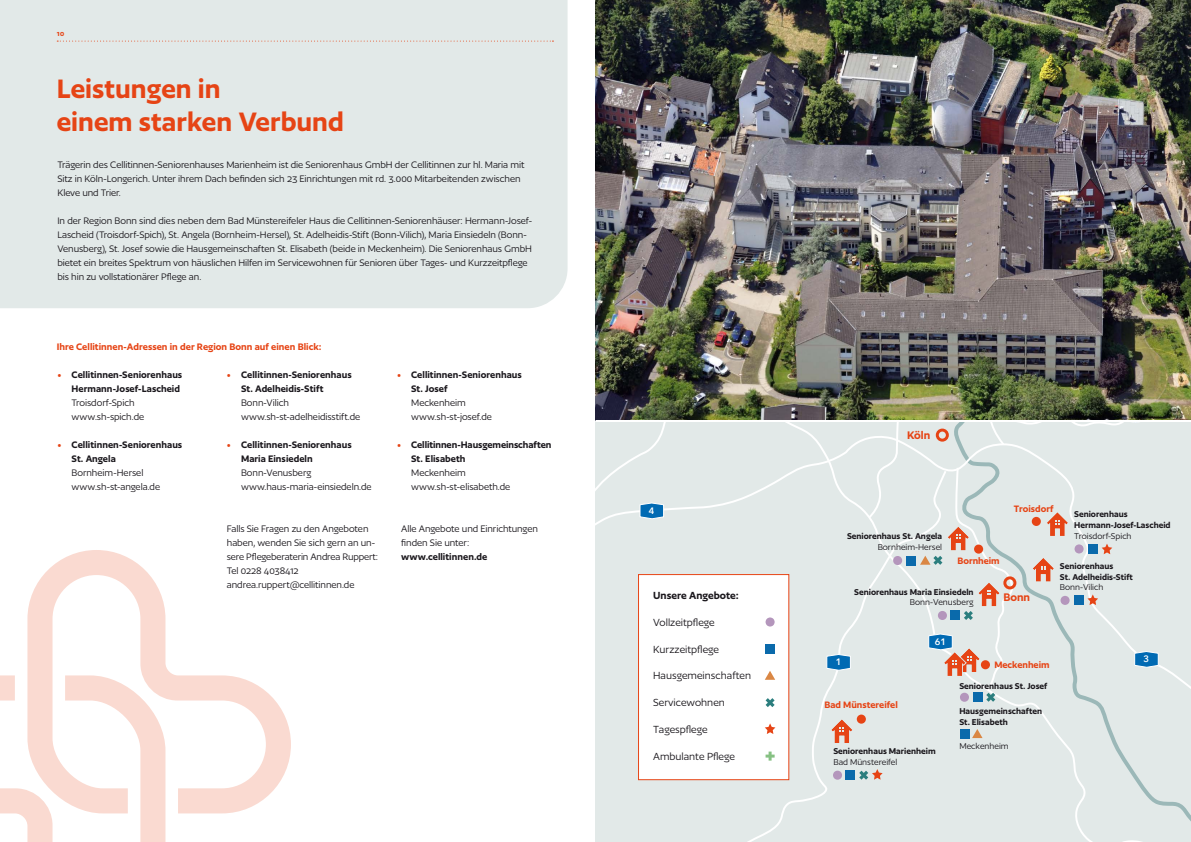
<style>
.page{position:relative;width:1191px;height:842px;background:#fff}
.page>*{position:absolute;margin:0;border:0;box-sizing:border-box;transform-origin:0 0}
.t1{font:600 31px/33px "Author";color:#e64415}
.t2{font:600 12.8px "Author";color:#e64415}
.t3{font:12px "Author";color:#1a171c}
.t4{font:600 12px "Author";color:#1a171c}
.t5{font:11px/14px "Author";letter-spacing:-.005em;color:#1a171c}
.t6{font:600 11px/14px "Author";color:#1a171c}
.t7{font:600 11px "Author";color:#e64415}
.t8{font:600 10.8px "Author";color:#e64415}
.t9{font:600 9.9px/10.8px "Author";color:#1a171c}
.t10{font:9.9px "Author";color:#1a171c}
.t11{font:600 9.3px "Avenir Next";color:#fff}
.t12{font:600 8px "Author";color:#e64415}
.s1{color:#e64415}
</style>
<div class="page">
<div style="left:0;top:0;width:567px;height:308px;background:#e2e9e8"></div>
<svg style="left:27px;top:550px;width:264px;height:263px"></svg>
<svg style="left:0;top:675px;width:165px;height:167px"></svg>
<div style="left:596px;top:410px;width:595px;height:432px;background:#e2e9e8"></div>
<svg style="left:960px;top:707px;width:231px;height:135px"></svg>
<svg style="left:701px;top:488px;width:182px;height:354px"></svg>
<svg style="left:856px;top:714px;width:10px;height:10px"></svg>
<svg style="left:595px;top:422px;width:144px;height:248px"></svg>
<div style="left:638px;top:574px;width:151px;height:206px;background:#fff"></div>
<div style="left:638px;top:574px;width:151px;height:206px;border:1px solid #e64415"></div>
<svg style="left:765px;top:751px;width:9px;height:10px"></svg>
<svg style="left:765px;top:723px;width:10px;height:11px"></svg>
<div style="left:960px;top:729px;width:9px;height:9px;background:#0a6aab"></div>
<svg style="left:972px;top:729px;width:10px;height:9px"></svg>
<svg style="left:763px;top:422px;width:428px;height:285px"></svg>
<div style="left:845px;top:771px;width:9px;height:9px;background:#0a6aab"></div>
<svg style="left:833px;top:771px;width:9px;height:9px"></svg>
<svg style="left:859px;top:769px;width:23px;height:11px"></svg>
<img style="left:595px;top:0;width:596px;height:420px">
<hr style="left:595px;top:420px;width:596px;height:2px;background:#fff">
<svg style="left:57px;top:41px;width:496px;height:1px"></svg>
<p class="t12" style="left:57px;top:29px;width:9px">10</p>
<h1 class="t1" style="left:57px;top:72px;width:288px">Leistungen in<br>einem starken Verbund</h1>
<p class="t5" style="left:57px;top:158px;width:469px">Trägerin des Cellitinnen-Seniorenhauses Marienheim ist die Seniorenhaus GmbH der Cellitinnen zur hl. Maria mit<br>Sitz in Köln-Longerich. Unter ihrem Dach befinden sich 23 Einrichtungen mit rd. 3.000 Mitarbeitenden zwischen<br>Kleve und Trier.</p>
<p class="t5" style="left:57px;top:214px;width:476px">In der Region Bonn sind dies neben dem Bad Münstereifeler Haus die Cellitinnen-Seniorenhäuser: Hermann-Josef-Lascheid (Troisdorf-Spich), St. Angela (Bornheim-Hersel), St. Adelheidis-Stift (Bonn-Vilich), Maria Einsiedeln (Bonn-Venusberg), St. Josef sowie die Hausgemeinschaften St. Elisabeth (beide in Meckenheim). Die Seniorenhaus GmbH bietet ein breites Spektrum von häuslichen Hilfen im Servicewohnen für Senioren über Tages- und Kurzzeitpflege bis hin zu vollstationärer Pflege an.</p>
<p class="t7" style="left:57px;top:341px;width:266px">Ihre Cellitinnen-Adressen in der Region Bonn auf einen Blick:</p>
<p class="t6" style="left:57px;top:368px;width:126px;text-align:right"><span class="s1">•</span> Cellitinnen-Seniorenhaus<br>Hermann-Josef-Lascheid</p>
<p class="t5" style="left:72px;top:396px;width:74px">Troisdorf-Spich www.sh-spich.de</p>
<p class="t6" style="left:72px;top:438px;width:112px;text-indent:-14px"><span class="s1">•</span> Cellitinnen-Seniorenhaus<br>St. Angela</p>
<p class="t5" style="left:72px;top:466px;width:90px">Bornheim-Hersel www.sh-st-angela.de</p>
<p class="t6" style="left:241px;top:368px;width:112px;text-indent:-14px"><span class="s1">•</span> Cellitinnen-Seniorenhaus<br>St. Adelheidis-Stift</p>
<p class="t5" style="left:241px;top:396px;width:121px">Bonn-Vilich www.sh-st-adelheidisstift.de</p>
<p class="t6" style="left:241px;top:438px;width:112px;text-indent:-14px"><span class="s1">•</span> Cellitinnen-Seniorenhaus<br>Maria Einsiedeln</p>
<p class="t5" style="left:241px;top:466px;width:132px">Bonn-Venusberg www.haus-maria-einsiedeln.de</p>
<p class="t6" style="left:411px;top:368px;width:112px;text-indent:-14px"><span class="s1">•</span> Cellitinnen-Seniorenhaus<br>St. Josef</p>
<p class="t5" style="left:411px;top:396px;width:82px">Meckenheim www.sh-st-josef.de</p>
<p class="t6" style="left:411px;top:438px;width:142px;text-indent:-14px"><span class="s1">•</span> Cellitinnen-Hausgemeinschaften<br>St. Elisabeth</p>
<p class="t5" style="left:411px;top:466px;width:101px">Meckenheim www.sh-st-elisabeth.de</p>
<p class="t5" style="left:227px;top:522px;width:153px">Falls Sie Fragen zu den Angeboten haben, wenden Sie sich gern an un&shy;sere Pflegeberaterin Andrea Ruppert:<br>Tel 0228 4038412 andrea.ruppert@cellitinnen.de</p>
<p class="t5" style="left:401px;top:522px;width:138px">Alle Angebote und Einrichtungen finden Sie unter:</p>
<p class="t6" style="left:401px;top:550px;width:88px">www.cellitinnen.de</p>
<p class="t11" style="left:649px;top:502px;width:7px">4</p>
<p class="t4" style="left:653px;top:589px;width:87px">Unsere Angebote:</p>
<p class="t3" style="left:653px;top:616px;width:63px">Vollzeitpflege</p>
<p class="t3" style="left:653px;top:643px;width:67px">Kurzzeitpflege</p>
<p class="t3" style="left:653px;top:670px;width:99px">Hausgemeinschaften</p>
<p class="t3" style="left:653px;top:696px;width:73px">Servicewohnen</p>
<p class="t3" style="left:653px;top:723px;width:56px">Tagespflege</p>
<p class="t3" style="left:653px;top:750px;width:83px">Ambulante Pflege</p>
<p class="t2" style="left:907px;top:428px;width:25px">Köln</p>
<p class="t8" style="left:1014px;top:503px;width:41px">Troisdorf</p>
<p class="t9" style="left:1074px;top:508px;width:98px">Seniorenhaus<br>Hermann-Josef-Lascheid</p>
<p class="t10" style="left:1074px;top:531px;width:59px">Troisdorf-Spich</p>
<p class="t9" style="left:1060px;top:560px;width:75px">Seniorenhaus<br>St. Adelheidis-Stift</p>
<p class="t10" style="left:1060px;top:582px;width:45px">Bonn-Vilich</p>
<p class="t9" style="left:847px;top:531px;width:97px">Seniorenhaus St. Angela</p>
<p class="t10" style="left:877px;top:542px;width:66px">Bornheim-Hersel</p>
<p class="t8" style="left:957px;top:555px;width:44px">Bornheim</p>
<p class="t9" style="left:854px;top:586px;width:121px">Seniorenhaus Maria Einsiedeln</p>
<p class="t10" style="left:910px;top:597px;width:65px">Bonn-Venusberg</p>
<p class="t2" style="left:1003px;top:590px;width:28px">Bonn</p>
<p class="t11" style="left:835px;top:654px;width:7px">1</p>
<p class="t8" style="left:824px;top:699px;width:75px">Bad Münstereifel</p>
<p class="t11" style="left:934px;top:633px;width:13px">61</p>
<p class="t9" style="left:833px;top:745px;width:104px">Seniorenhaus Marienheim</p>
<p class="t10" style="left:833px;top:757px;width:65px">Bad Münstereifel</p>
<p class="t8" style="left:994px;top:659px;width:57px">Meckenheim</p>
<p class="t9" style="left:959px;top:680px;width:89px">Seniorenhaus St. Josef</p>
<p class="t9" style="left:959px;top:706px;width:84px">Hausgemeinschaften<br>St. Elisabeth</p>
<p class="t10" style="left:959px;top:741px;width:51px">Meckenheim</p>
<p class="t11" style="left:1143px;top:651px;width:7px">3</p>
</div>
